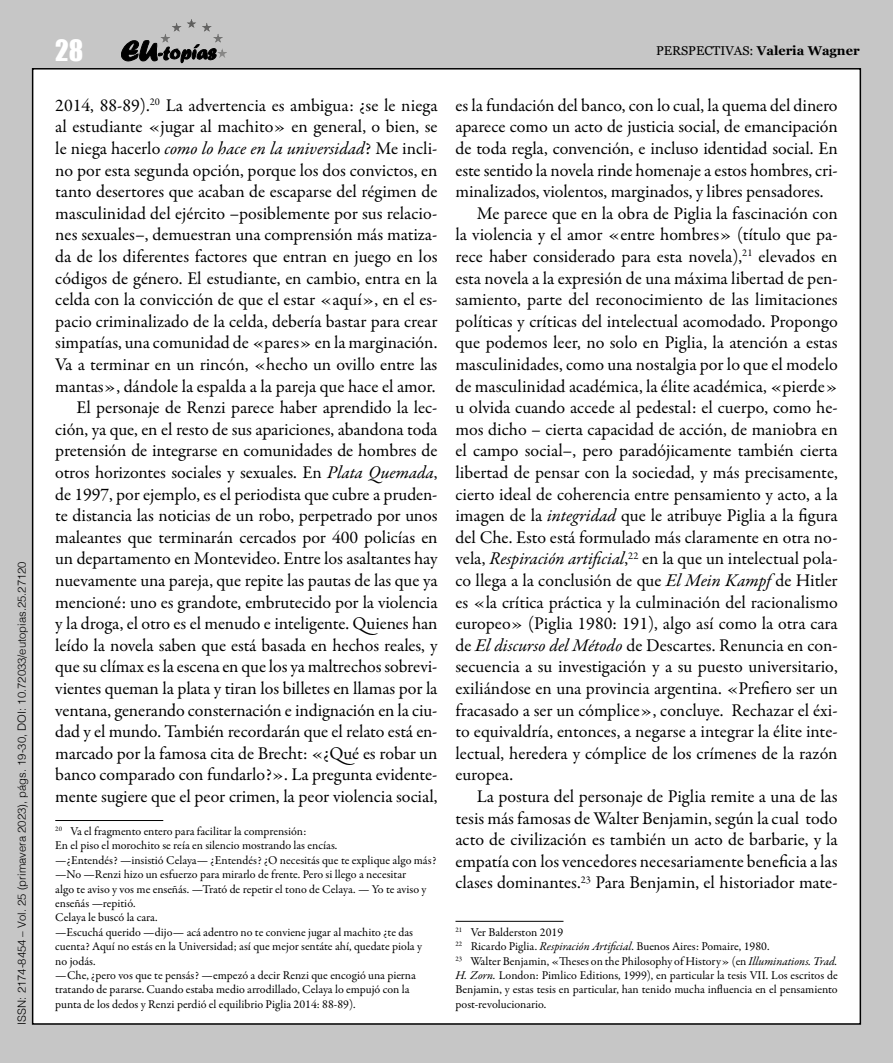
<style>
.page{position:relative;width:893px;height:1063px;background:#c6c6c6}
.page>*{position:absolute;margin:0;border:0;box-sizing:border-box;transform-origin:0 0}
.t1{font:27px "Impact";color:#fff}
.t2{font:18px/21.6px "Garamond Premr Pro";letter-spacing:-.005em;color:#000;text-align:right}
.t3{font:12.75px "Georgia";color:#000}
.t4{font:12px/14.4px "Garamond Premr Pro";color:#000}
.t5{font:300 11.25px "Helvetica";color:#000}
.s1{font-weight:700}
.s2{font-style:italic}
</style>
<div class="page">
<div style="left:33px;top:69px;width:827px;height:955px;background:#fff"></div>
<svg style="left:121px;top:40px;width:95px;height:23px"></svg>
<hr style="left:161px;top:19px;width:66px;height:1px;background:#585857">
<hr style="left:161px;top:20px;width:66px;height:1px;background:#595958">
<hr style="left:161px;top:21px;width:66px;height:1px;background:#5a5a59">
<hr style="left:161px;top:22px;width:66px;height:1px;background:#5c5c5b">
<hr style="left:161px;top:23px;width:66px;height:1px;background:#5d5d5c">
<hr style="left:161px;top:24px;width:66px;height:1px;background:#5f5f5e">
<hr style="left:161px;top:25px;width:66px;height:1px;background:#60605f">
<hr style="left:161px;top:26px;width:66px;height:1px;background:#626261">
<hr style="left:161px;top:27px;width:66px;height:1px;background:#636362">
<hr style="left:161px;top:28px;width:66px;height:1px;background:#656464">
<hr style="left:161px;top:29px;width:66px;height:1px;background:#666565">
<hr style="left:161px;top:30px;width:66px;height:1px;background:#676766">
<hr style="left:161px;top:31px;width:66px;height:1px;background:#696868">
<hr style="left:161px;top:32px;width:66px;height:1px;background:#6a6969">
<hr style="left:161px;top:33px;width:66px;height:1px;background:#6c6b6b">
<hr style="left:161px;top:34px;width:66px;height:1px;background:#6c6c6c">
<hr style="left:161px;top:35px;width:66px;height:1px;background:#6e6e6d">
<hr style="left:161px;top:36px;width:66px;height:1px;background:#6f6f6e">
<hr style="left:161px;top:37px;width:66px;height:1px;background:#717170">
<hr style="left:161px;top:38px;width:66px;height:1px;background:#727271">
<hr style="left:161px;top:39px;width:66px;height:1px;background:#747473">
<hr style="left:161px;top:40px;width:66px;height:1px;background:#757574">
<hr style="left:161px;top:41px;width:66px;height:1px;background:#767675">
<hr style="left:161px;top:42px;width:66px;height:1px;background:#787877">
<hr style="left:161px;top:43px;width:66px;height:1px;background:#797978">
<hr style="left:161px;top:44px;width:66px;height:1px;background:#7b7b7a">
<hr style="left:161px;top:45px;width:66px;height:1px;background:#7c7c7b">
<hr style="left:161px;top:46px;width:66px;height:1px;background:#7e7d7d">
<hr style="left:161px;top:47px;width:66px;height:1px;background:#7f7e7e">
<hr style="left:161px;top:48px;width:66px;height:1px;background:#818080">
<hr style="left:161px;top:49px;width:66px;height:1px;background:#828181">
<hr style="left:161px;top:50px;width:66px;height:1px;background:#828282">
<hr style="left:161px;top:51px;width:66px;height:1px;background:#848483">
<hr style="left:161px;top:52px;width:66px;height:1px;background:#858584">
<hr style="left:161px;top:53px;width:66px;height:1px;background:#878786">
<hr style="left:161px;top:54px;width:66px;height:1px;background:#888887">
<hr style="left:161px;top:55px;width:66px;height:1px;background:#898989">
<hr style="left:161px;top:56px;width:66px;height:1px;background:#8a8a8a">
<hr style="left:161px;top:57px;width:66px;height:1px;background:#8c8c8b">
<hr style="left:55px;top:820px;width:108px;height:1px;background:#000">
<hr style="left:455px;top:921px;width:108px;height:1px;background:#000">
<p class="t5" style="left:12px;top:1025px;width:465px;rotate:-90deg">ISSN: 2174-8454 – Vol. 25 (primavera 2023), págs. 19-30, DOI: 10.72033/eutopias.25.27120</p>
<h1 class="t1" style="left:55px;top:29px;width:29px">28</h1>
<p class="t3" style="left:656px;top:41px;width:205px">PERSPECTIVAS: <span class="s1">Valeria Wagner</span></p>
<p class="t2" style="left:55px;top:95px;width:384px">2014, 88-89).<sup>20</sup> La advertencia es ambigua: ¿se le niega al estudiante «jugar al machito» en general, o bien, se le niega hacerlo <span class="s2">como lo hace en la universidad</span>? Me incli&shy;no por esta segunda opción, porque los dos convictos, en tanto desertores que acaban de escaparse del régimen de masculinidad del ejército –posiblemente por sus relacio&shy;nes sexuales–, demuestran una comprensión más matiza&shy;da de los diferentes factores que entran en juego en los códigos de género. El estudiante, en cambio, entra en la celda con la convicción de que el estar «aquí», en el es&shy;pacio criminalizado de la celda, debería bastar para crear simpatías, una comunidad de «pares» en la marginación.<br>Va a terminar en un rincón, «hecho un ovillo entre las mantas», dándole la espalda a la pareja que hace el amor.<br>El personaje de Renzi parece haber aprendido la lec&shy;ción, ya que, en el resto de sus apariciones, abandona toda pretensión de integrarse en comunidades de hombres de otros horizontes sociales y sexuales. En <span class="s2">Plata Quemada</span>, de 1997, por ejemplo, es el periodista que cubre a pruden&shy;te distancia las noticias de un robo, perpetrado por unos maleantes que terminarán cercados por 400 policías en un departamento en Montevideo. Entre los asaltantes hay nuevamente una pareja, que repite las pautas de las que ya mencioné: uno es grandote, embrutecido por la violencia y la droga, el otro es el menudo e inteligente. Quienes han leído la novela saben que está basada en hechos reales, y que su clímax es la escena en que los ya maltrechos sobrevi&shy;vientes queman la plata y tiran los billetes en llamas por la ventana, generando consternación e indignación en la ciu&shy;dad y el mundo. También recordarán que el relato está en&shy;marcado por la famosa cita de Brecht: «¿Qué es robar un banco comparado con fundarlo?». La pregunta evidente&shy;mente sugiere que el peor crimen, la peor violencia social,</p>
<p class="t4" style="left:55px;top:824px;width:383px"><sup>20</sup> Va el fragmento entero para facilitar la comprensión:<br>En el piso el morochito se reía en silencio mostrando las encías.<br>—¿Entendés? —insistió Celaya— ¿Entendés? ¿O necesitás que te explique algo más? —No —Renzi hizo un esfuerzo para mirarlo de frente. Pero si llego a necesitar<br>algo te aviso y vos me enseñás. —Trató de repetir el tono de Celaya. — Yo te aviso y enseñás —repitió.<br>Celaya le buscó la cara.<br>—Escuchá querido —dijo— acá adentro no te conviene jugar al machito ¿te das cuenta? Aquí no estás en la Universidad; así que mejor sentáte ahí, quedate piola y no jodás.<br>—Che, ¿pero vos que te pensás? —empezó a decir Renzi que encogió una pierna tratando de pararse. Cuando estaba medio arrodillado, Celaya lo empujó con la punta de los dedos y Renzi perdió el equilibrio Piglia 2014: 88-89).</p>
<p class="t2" style="left:455px;top:95px;width:384px">es la fundación del banco, con lo cual, la quema del dinero</p>
<p class="t2" style="left:455px;top:116px;width:384px">aparece como un acto de justicia social, de emancipación</p>
<p class="t2" style="left:455px;top:138px;width:384px">de toda regla, convención, e incluso identidad social. En</p>
<p class="t2" style="left:455px;top:160px;width:384px">este sentido la novela rinde homenaje a estos hombres, cri-</p>
<p class="t2" style="left:455px;top:181px;width:370px">minalizados, violentos, marginados, y libres pensadores.</p>
<p class="t2" style="left:477px;top:203px;width:362px">Me parece que en la obra de Piglia la fascinación con</p>
<p class="t2" style="left:455px;top:224px;width:384px">la violencia y el amor «entre hombres» (título que pa-</p>
<p class="t2" style="left:455px;top:246px;width:384px">rece haber considerado para esta novela),<sup>21</sup> elevados en</p>
<p class="t2" style="left:455px;top:268px;width:384px">esta novela a la expresión de una máxima libertad de pen-</p>
<p class="t2" style="left:455px;top:289px;width:384px">samiento, parte del reconocimiento de las limitaciones</p>
<p class="t2" style="left:455px;top:311px;width:384px">políticas y críticas del intelectual acomodado. Propongo</p>
<p class="t2" style="left:455px;top:332px;width:384px">que podemos leer, no solo en Piglia, la atención a estas</p>
<p class="t2" style="left:455px;top:354px;width:384px">masculinidades, como una nostalgia por lo que el modelo</p>
<p class="t2" style="left:455px;top:376px;width:384px">de masculinidad académica, la élite académica, «pierde»</p>
<p class="t2" style="left:455px;top:397px;width:384px">u olvida cuando accede al pedestal: el cuerpo, como he-</p>
<p class="t2" style="left:455px;top:419px;width:384px">mos dicho – cierta capacidad de acción, de maniobra en</p>
<p class="t2" style="left:455px;top:440px;width:384px">el campo social–, pero paradójicamente también cierta</p>
<p class="t2" style="left:455px;top:462px;width:384px">libertad de pensar con la sociedad, y más precisamente,</p>
<p class="t2" style="left:455px;top:484px;width:384px">cierto ideal de coherencia entre pensamiento y acto, a la</p>
<p class="t2" style="left:455px;top:505px;width:384px">imagen de la <span class="s2">integridad</span> que le atribuye Piglia a la figura</p>
<p class="t2" style="left:455px;top:527px;width:384px">del Che. Esto está formulado más claramente en otra no-</p>
<p class="t2" style="left:455px;top:548px;width:384px">vela, <span class="s2">Respiración artificial</span>,<sup>22</sup> en la que un intelectual pola-</p>
<p class="t2" style="left:455px;top:570px;width:384px">co llega a la conclusión de que <span class="s2">El Mein Kampf</span> de Hitler</p>
<p class="t2" style="left:455px;top:592px;width:384px">es «la crítica práctica y la culminación del racionalismo</p>
<p class="t2" style="left:455px;top:613px;width:384px">europeo» (Piglia 1980: 191), algo así como la otra cara</p>
<p class="t2" style="left:455px;top:635px;width:384px">de <span class="s2">El discurso del Método</span> de Descartes. Renuncia en con-</p>
<p class="t2" style="left:455px;top:656px;width:384px">secuencia a su investigación y a su puesto universitario,</p>
<p class="t2" style="left:455px;top:678px;width:384px">exiliándose en una provincia argentina. «Prefiero ser un</p>
<p class="t2" style="left:455px;top:700px;width:384px">fracasado a ser un cómplice», concluye. Rechazar el éxi-</p>
<p class="t2" style="left:455px;top:721px;width:384px">to equivaldría, entonces, a negarse a integrar la élite inte-</p>
<p class="t2" style="left:455px;top:743px;width:384px">lectual, heredera y cómplice de los crímenes de la razón</p>
<p class="t2" style="left:455px;top:764px;width:59px">europea.</p>
<p class="t2" style="left:477px;top:786px;width:362px">La postura del personaje de Piglia remite a una de las</p>
<p class="t2" style="left:455px;top:808px;width:384px">tesis más famosas de Walter Benjamin, según la cual todo</p>
<p class="t2" style="left:455px;top:829px;width:384px">acto de civilización es también un acto de barbarie, y la</p>
<p class="t2" style="left:455px;top:851px;width:384px">empatía con los vencedores necesariamente beneficia a las</p>
<p class="t2" style="left:455px;top:872px;width:384px">clases dominantes.<sup>23</sup> Para Benjamin, el historiador mate-</p>
<p class="t4" style="left:455px;top:925px;width:384px"><sup>21</sup> Ver Balderston 2019<br><sup>22</sup> Ricardo Piglia. <span class="s2">Respiración Artificial</span>. Buenos Aires: Pomaire, 1980.<br><sup>23</sup> Walter Benjamin, «Theses on the Philosophy of History» (en <span class="s2">Illuminations. Trad.<br>H. Zorn.</span> London: Pimlico Editions, 1999), en particular la tesis VII. Los escritos de Benjamin, y estas tesis en particular, han tenido mucha influencia en el pensamiento post-revolucionario.</p>
</div>
